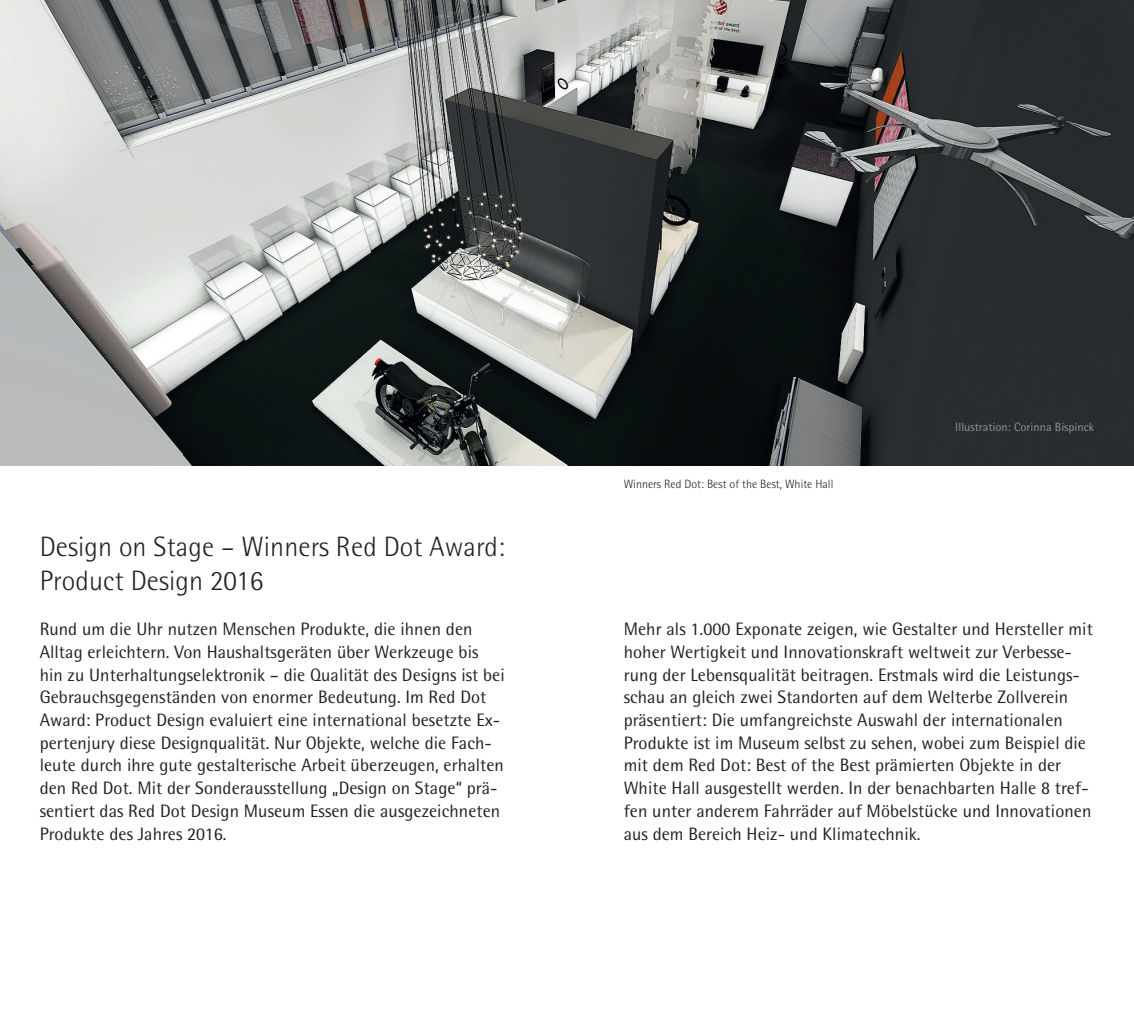
<style>
.page{position:relative;width:1134px;height:1021px;background:#fff}
.page>*{position:absolute;margin:0;border:0;box-sizing:border-box;transform-origin:0 0}
.t1{font:300 28px/34px "Rotis Semi Sans Pro";letter-spacing:.005em;color:#231f20}
.t2{font:18px/22.6px "Rotis Semi Sans Pro";letter-spacing:.005em;color:#231f20}
.t3{font:300 12px "Rotis Semi Sans Pro";letter-spacing:.005em;color:#231f20}
.t4{font:12px "Rotis Semi Sans Pro";letter-spacing:.005em;color:#939598}
</style>
<div class="page">
<img style="left:0;top:0;width:1134px;height:465px">
<p class="t3" style="left:624px;top:477px;width:211px">Winners Red Dot: Best of the Best, White Hall</p>
<p class="t4" style="left:955px;top:420px;width:140px">Illustration: Corinna Bispinck</p>
<h1 class="t1" style="left:40px;top:529px;width:467px">Design on Stage – Winners Red Dot Award:<br>Product Design 2016</h1>
<p class="t2" style="left:40px;top:618px;width:467px">Rund um die Uhr nutzen Menschen Produkte, die ihnen den Alltag erleichtern. Von Haushaltsgeräten über Werkzeuge bis hin zu Unterhaltungselektronik – die Qualität des Designs ist bei Gebrauchsgegenständen von enormer Bedeutung. Im Red Dot Award: Product Design evaluiert eine international besetzte Ex&shy;pertenjury diese Designqualität. Nur Objekte, welche die Fach&shy;leute durch ihre gute gestalterische Arbeit überzeugen, erhalten den Red Dot. Mit der Sonderausstellung „Design on Stage“ prä&shy;sentiert das Red Dot Design Museum Essen die ausgezeichneten Produkte des Jahres 2016.</p>
<p class="t2" style="left:624px;top:618px;width:471px">Mehr als 1.000 Exponate zeigen, wie Gestalter und Hersteller mit hoher Wertigkeit und Innovationskraft weltweit zur Verbesse&shy;rung der Lebensqualität beitragen. Erstmals wird die Leistungs&shy;schau an gleich zwei Standorten auf dem Welterbe Zollverein präsentiert: Die umfangreichste Auswahl der internationalen Produkte ist im Museum selbst zu sehen, wobei zum Beispiel die mit dem Red Dot: Best of the Best prämierten Objekte in der White Hall ausgestellt werden. In der benachbarten Halle 8 tref&shy;fen unter anderem Fahrräder auf Möbelstücke und Innovationen aus dem Bereich Heiz- und Klimatechnik.</p>
</div>
